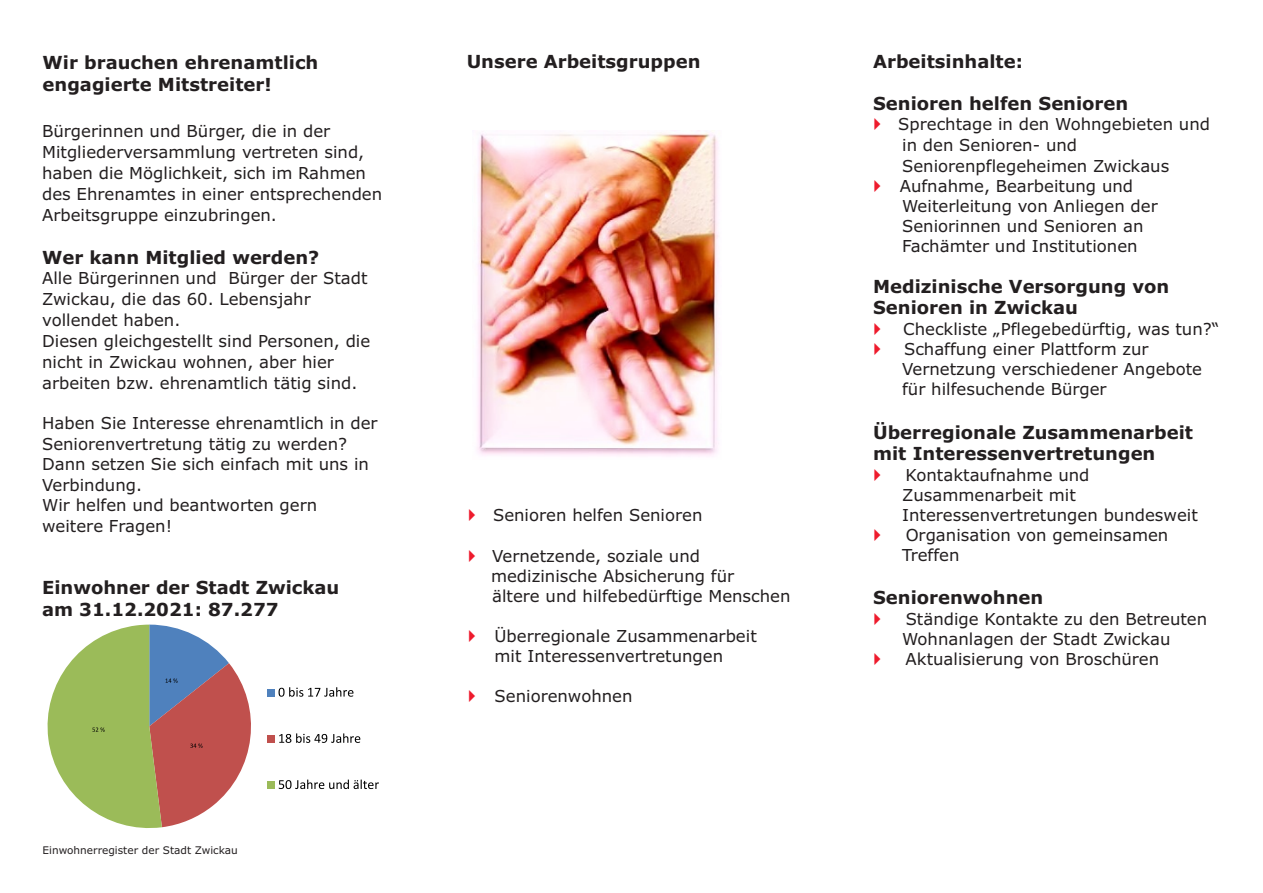
<style>
.page{position:relative;width:1263px;height:893px;background:#fff}
.page>*{position:absolute;margin:0;border:0;box-sizing:border-box;transform-origin:0 0}
.t1{font:700 18px/21.9px "Verdana";color:#231f20}
.t2{font:16.5px/21px "Verdana";color:#231f20}
.t3{font:10.5px "Verdana";color:#231f20}
</style>
<div class="page">
<img style="left:477px;top:130px;width:242px;height:326px">
<div style="left:267px;top:689px;width:8px;height:7px;background:#4f81bd"></div>
<svg style="left:279px;top:687px;width:74px;height:10px"></svg>
<div style="left:267px;top:735px;width:8px;height:8px;background:#c0504d"></div>
<svg style="left:279px;top:733px;width:81px;height:10px"></svg>
<div style="left:267px;top:781px;width:8px;height:8px;background:#9bbb59"></div>
<svg style="left:279px;top:779px;width:100px;height:10px"></svg>
<svg style="left:47px;top:625px;width:204px;height:203px"></svg>
<p class="t1" style="left:43px;top:53px;width:277px">Wir brauchen ehrenamtlich engagierte Mitstreiter!</p>
<p class="t1" style="left:467px;top:52px;width:235px">Unsere Arbeitsgruppen</p>
<p class="t2" style="left:42px;top:122px;width:342px">Bürgerinnen und Bürger, die in der Mitgliederversammlung vertreten sind, haben die Möglichkeit, sich im Rahmen des Ehrenamtes in einer entsprechenden Arbeitsgruppe einzubringen.</p>
<p class="t1" style="left:42px;top:248px;width:279px">Wer kann Mitglied werden?</p>
<p class="t2" style="left:42px;top:269px;width:327px">Alle Bürgerinnen und Bürger der Stadt<br>Zwickau, die das 60. Lebensjahr vollendet haben.</p>
<p class="t2" style="left:42px;top:331px;width:330px">Diesen gleichgestellt sind Personen, die nicht in Zwickau wohnen, aber hier arbeiten bzw. ehrenamtlich tätig sind.</p>
<p class="t2" style="left:42px;top:414px;width:337px;line-height:20.5px">Haben Sie Interesse ehrenamtlich in der<br>Seniorenvertretung tätig zu werden?<br>Dann setzen Sie sich einfach mit uns in<br>Verbindung.<br>Wir helfen und beantworten gern weitere Fragen!</p>
<p class="t1" style="left:42px;top:578px;width:299px">Einwohner der Stadt Zwickau</p>
<p class="t1" style="left:42px;top:600px;width:238px">am 31.12.2021: 87.277</p>
<p class="t3" style="left:42px;top:846px;width:197px">Einwohnerregister der Stadt Zwickau</p>
<p class="t2" style="left:493px;top:506px;width:211px">Senioren helfen Senioren</p>
<p class="t2" style="left:492px;top:547px;width:209px">Vernetzende, soziale und</p>
<p class="t2" style="left:491px;top:567px;width:245px">medizinische Absicherung für</p>
<p class="t2" style="left:492px;top:587px;width:300px">ältere und hilfebedürftige Menschen</p>
<p class="t2" style="left:495px;top:628px;width:264px;line-height:20.1px">Überregionale Zusammenarbeit mit Interessenvertretungen</p>
<p class="t2" style="left:495px;top:687px;width:140px">Seniorenwohnen</p>
<p class="t1" style="left:873px;top:52px;width:151px">Arbeitsinhalte:</p>
<p class="t1" style="left:873px;top:94px;width:257px">Senioren helfen Senioren</p>
<p class="t2" style="left:898px;top:115px;width:313px">Sprechtage in den Wohngebieten und</p>
<p class="t2" style="left:902px;top:136px;width:177px">in den Senioren- und</p>
<p class="t2" style="left:902px;top:157px;width:269px">Seniorenpflegeheimen Zwickaus</p>
<p class="t2" style="left:900px;top:177px;width:235px">Aufnahme, Bearbeitung und</p>
<p class="t2" style="left:902px;top:197px;width:257px">Weiterleitung von Anliegen der</p>
<p class="t2" style="left:902px;top:217px;width:243px">Seniorinnen und Senioren an</p>
<p class="t2" style="left:902px;top:237px;width:237px">Fachämter und Institutionen</p>
<p class="t1" style="left:873px;top:278px;width:298px;line-height:21px">Medizinische Versorgung von<br>Senioren in Zwickau</p>
<p class="t2" style="left:904px;top:340px;width:246px">Schaffung einer Plattform zur</p>
<p class="t2" style="left:903px;top:320px;width:318px">Checkliste „Pflegebedürftig, was tun?“</p>
<p class="t2" style="left:902px;top:360px;width:301px">Vernetzung verschiedener Angebote</p>
<p class="t2" style="left:902px;top:380px;width:206px">für hilfesuchende Bürger</p>
<p class="t1" style="left:873px;top:422px;width:321px">Überregionale Zusammenarbeit</p>
<p class="t2" style="left:902px;top:466px;width:189px;line-height:20.1px">Kontaktaufnahme und<br>Zusammenarbeit mit</p>
<p class="t1" style="left:873px;top:444px;width:284px">mit Interessenvertretungen</p>
<p class="t2" style="left:902px;top:506px;width:297px;line-height:20.1px">Interessenvertretungen bundesweit<br>Organisation von gemeinsamen</p>
<p class="t2" style="left:902px;top:546px;width:59px">Treffen</p>
<p class="t1" style="left:873px;top:588px;width:172px">Seniorenwohnen</p>
<p class="t2" style="left:906px;top:610px;width:303px">Ständige Kontakte zu den Betreuten</p>
<p class="t2" style="left:902px;top:630px;width:270px">Wohnanlagen der Stadt Zwickau</p>
<p class="t2" style="left:906px;top:650px;width:255px">Aktualisierung von Broschüren</p>
</div>
